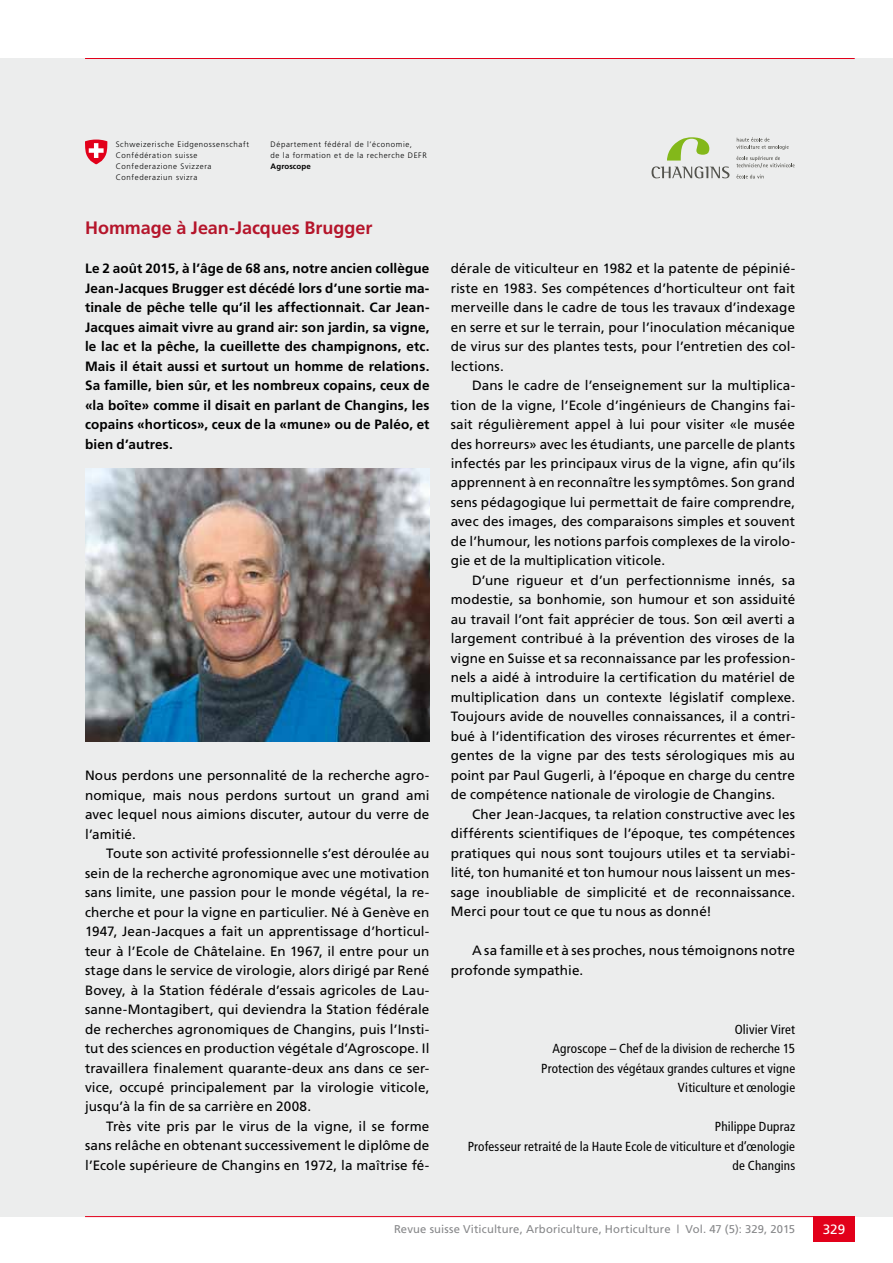
<style>
.page{position:relative;width:893px;height:1263px;background:#fff}
.page>*{position:absolute;margin:0;border:0;box-sizing:border-box;transform-origin:0 0}
.t1{font:700 18px "Frutiger";color:#b5152b}
.t2{font:13.5px/19.5px "Frutiger";letter-spacing:.005em;color:#000;text-align:justify}
.t3{font:700 13.5px/19.5px "Frutiger";letter-spacing:.01em;color:#000;text-align:justify}
.t4{font:13.5px "Frutiger";color:#fff}
.t5{font:condensed 13.2px/19.5px "Frutiger";letter-spacing:.015em;color:#000;text-align:right}
.t6{font:11.25px "Frutiger";letter-spacing:.015em;color:#87888a}
.t7{font:300 7.95px/10.8px "Frutiger LT";letter-spacing:.08em;color:#000}
.t8{font:700 7.95px "Frutiger LT";letter-spacing:.015em;color:#000}
.t9{font:300 7.8px/10.8px "Frutiger";letter-spacing:.08em;color:#000}
</style>
<div class="page">
<div style="left:0;top:58px;width:893px;height:1158px;background:#eceded"></div>
<hr style="left:85px;top:1216px;width:770px;height:1px;background:#e2001a">
<div style="left:813px;top:1216px;width:42px;height:26px;background:#e2001a"></div>
<hr style="left:85px;top:58px;width:770px;height:1px;background:#e2001a">
<svg style="left:652px;top:137px;width:77px;height:41px"></svg>
<svg style="left:736px;top:137px;width:53px;height:13px"></svg>
<svg style="left:736px;top:156px;width:59px;height:12px"></svg>
<svg style="left:736px;top:174px;width:28px;height:4px"></svg>
<svg style="left:85px;top:140px;width:23px;height:24px"></svg>
<img style="left:85px;top:468px;width:344px;height:273px">
<p class="t9" style="left:116px;top:139px;width:135px">Schweizerische Eidgenossenschaft<br>Confédération suisse<br>Confederazione Svizzera<br>Confederaziun svizra</p>
<p class="t7" style="left:271px;top:139px;width:158px">Département fédéral de l’économie,<br>de la formation et de la recherche DEFR</p>
<p class="t8" style="left:271px;top:161px;width:42px">Agroscope</p>
<h1 class="t1" style="left:85px;top:217px;width:289px">Hommage à Jean-Jacques Brugger</h1>
<p class="t3" style="left:85px;top:258px;width:346px">Le 2 août 2015, à l’âge de 68 ans, notre ancien collègue Jean-Jacques Brugger est décédé lors d’une sortie ma&shy;tinale de pêche telle qu’il les affectionnait. Car Jean-Jacques aimait vivre au grand air: son jardin, sa vigne, le lac et la pêche, la cueillette des champignons, etc.<br>Mais il était aussi et surtout un homme de relations.<br>Sa famille, bien sûr, et les nombreux copains, ceux de «la boîte» comme il disait en parlant de Changins, les copains «horticos», ceux de la «mune» ou de Paléo, et bien d’autres.</p>
<p class="t2" style="left:85px;top:765px;width:346px">Nous perdons une personnalité de la recherche agro&shy;nomique, mais nous perdons surtout un grand ami avec lequel nous aimions discuter, autour du verre de l’amitié.</p>
<p class="t2" style="left:85px;top:843px;width:346px;text-indent:21px">Toute son activité professionnelle s’est déroulée au sein de la recherche agronomique avec une motivation sans limite, une passion pour le monde végétal, la re&shy;cherche et pour la vigne en particulier. Né à Genève en 1947, Jean-Jacques a fait un apprentissage d’horticul&shy;teur à l’Ecole de Châtelaine. En 1967, il entre pour un stage dans le service de virologie, alors dirigé par René Bovey, à la Station fédérale d’essais agricoles de Lau&shy;sanne-Montagibert, qui deviendra la Station fédérale de recherches agronomiques de Changins, puis l’Insti&shy;tut des sciences en production végétale d’Agroscope. Il travaillera finalement quarante-deux ans dans ce ser&shy;vice, occupé principalement par la virologie viticole, jusqu’à la fin de sa carrière en 2008.</p>
<p class="t2" style="left:85px;top:1116px;width:346px;text-indent:21px">Très vite pris par le virus de la vigne, il se forme sans relâche en obtenant successivement le diplôme de l’Ecole supérieure de Changins en 1972, la maîtrise fé-</p>
<p class="t2" style="left:451px;top:258px;width:346px">dérale de viticulteur en 1982 et la patente de pépinié&shy;riste en 1983. Ses compétences d’horticulteur ont fait merveille dans le cadre de tous les travaux d’indexage en serre et sur le terrain, pour l’inoculation mécanique de virus sur des plantes tests, pour l’entretien des col&shy;lections.</p>
<p class="t2" style="left:451px;top:375px;width:346px;text-indent:21px">Dans le cadre de l’enseignement sur la multiplica&shy;tion de la vigne, l’Ecole d’ingénieurs de Changins fai&shy;sait régulièrement appel à lui pour visiter «le musée des horreurs» avec les étudiants, une parcelle de plants infectés par les principaux virus de la vigne, afin qu’ils apprennent à en reconnaître les symptômes. Son grand sens pédagogique lui permettait de faire comprendre, avec des images, des comparaisons simples et souvent de l’humour, les notions parfois complexes de la virolo&shy;gie et de la multiplication viticole.</p>
<p class="t2" style="left:451px;top:570px;width:346px;text-indent:21px">D’une rigueur et d’un perfectionnisme innés, sa modestie, sa bonhomie, son humour et son assiduité au travail l’ont fait apprécier de tous. Son œil averti a largement contribué à la prévention des viroses de la vigne en Suisse et sa reconnaissance par les profession&shy;nels a aidé à introduire la certification du matériel de multiplication dans un contexte législatif complexe.<br>Toujours avide de nouvelles connaissances, il a contri&shy;bué à l’identification des viroses récurrentes et émer&shy;gentes de la vigne par des tests sérologiques mis au point par Paul Gugerli, à l’époque en charge du centre de compétence nationale de virologie de Changins.</p>
<p class="t2" style="left:451px;top:804px;width:346px;text-indent:21px">Cher Jean-Jacques, ta relation constructive avec les différents scientifiques de l’époque, tes compétences pratiques qui nous sont toujours utiles et ta serviabi&shy;lité, ton humanité et ton humour nous laissent un mes&shy;sage inoubliable de simplicité et de reconnaissance.<br>Merci pour tout ce que tu nous as donné!</p>
<p class="t2" style="left:451px;top:941px;width:346px;text-indent:21px">A sa famille et à ses proches, nous témoignons notre profonde sympathie.</p>
<p class="t5" style="left:541px;top:1019px;width:255px">Olivier Viret<br>Agroscope – Chef de la division de recherche 15<br>Protection des végétaux grandes cultures et vigne Viticulture et œnologie</p>
<p class="t5" style="left:468px;top:1117px;width:329px">Philippe Dupraz<br>Professeur retraité de la Haute Ecole de viticulture et d’œnologie de Changins</p>
<p class="t6" style="left:394px;top:1223px;width:403px">Revue suisse Viticulture, Arboriculture, Horticulture | Vol. 47 (5): 329, 2015</p>
<p class="t4" style="left:823px;top:1221px;width:24px">329</p>
</div>
